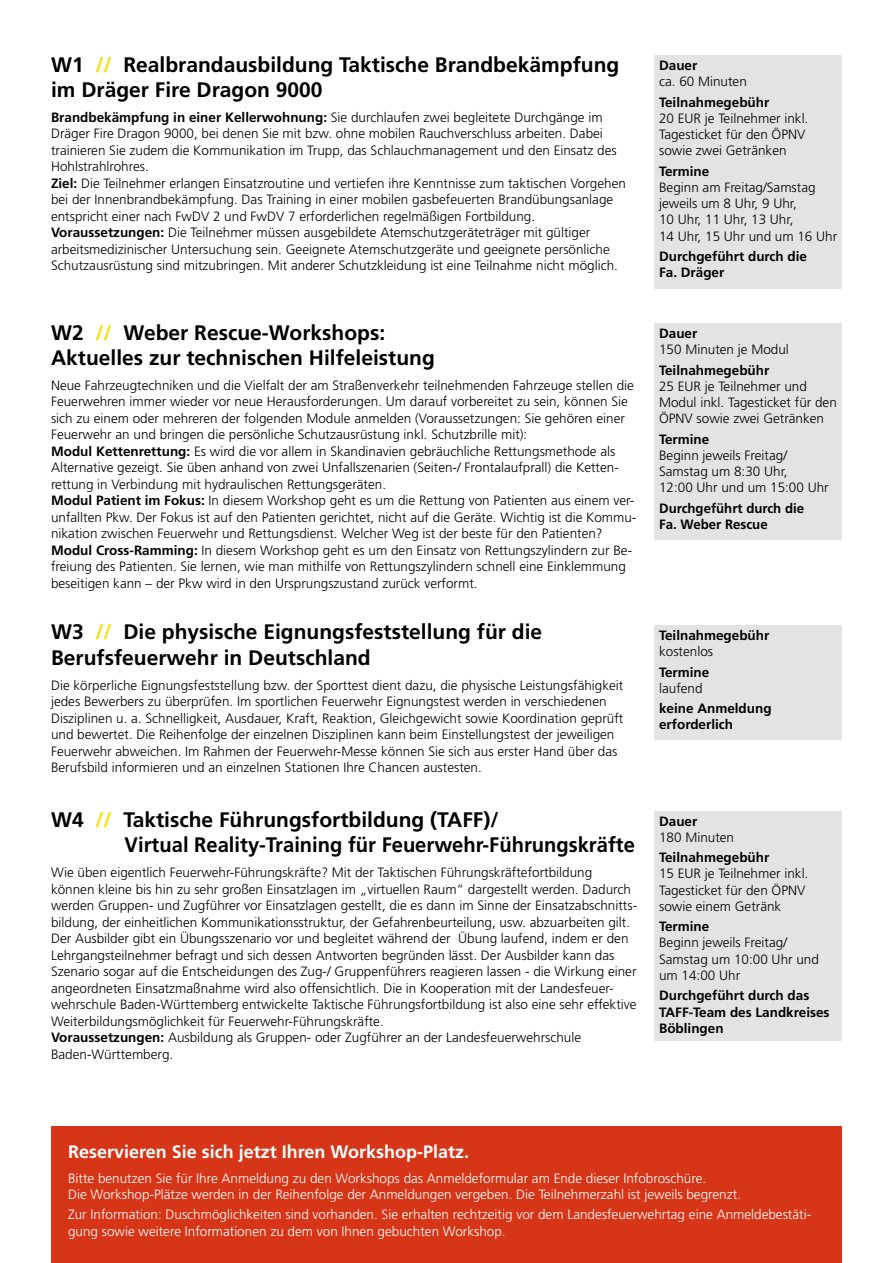
<style>
.page{position:relative;width:893px;height:1263px;background:#fff}
.page>*{position:absolute;margin:0;border:0;box-sizing:border-box;transform-origin:0 0}
.t1{font:700 21px/25.2px "Frutiger";color:#000}
.t2{font:700 18px "Frutiger";color:#fff}
.t3{font:300 13.5px/16.5px "Frutiger";color:#000}
.t4{font:300 13.5px/16.2px "Frutiger";color:#fff}
.t5{font:700 13.5px/16.2px "Frutiger";color:#000}
.s1{color:#f6df00}
.s2{font-weight:700}
</style>
<div class="page">
<div style="left:655px;top:55px;width:187px;height:234px;background:#e3e3e3"></div>
<div style="left:51px;top:1127px;width:791px;height:136px;background:#d63517"></div>
<div style="left:655px;top:323px;width:187px;height:217px;background:#e3e3e3"></div>
<div style="left:655px;top:625px;width:187px;height:115px;background:#e3e3e3"></div>
<div style="left:655px;top:811px;width:187px;height:229px;background:#e3e3e3"></div>
<h1 class="t1" style="left:51px;top:52px;width:570px">W1 <span class="s1">//</span> Realbrandausbildung Taktische Brandbekämpfung im Dräger Fire Dragon 9000</h1>
<p class="t3" style="left:51px;top:109px;width:576px"><span class="s2">Brandbekämpfung in einer Kellerwohnung:</span> Sie durchlaufen zwei begleitete Durchgänge im Dräger Fire Dragon 9000, bei denen Sie mit bzw. ohne mobilen Rauchverschluss arbeiten. Dabei trainieren Sie zudem die Kommunikation im Trupp, das Schlauchmanagement und den Einsatz des Hohlstrahlrohres.<br><span class="s2">Ziel:</span> Die Teilnehmer erlangen Einsatzroutine und vertiefen ihre Kenntnisse zum taktischen Vorgehen bei der Innenbrandbekämpfung. Das Training in einer mobilen gasbefeuerten Brandübungsanlage entspricht einer nach FwDV 2 und FwDV 7 erforderlichen regelmäßigen Fortbildung.<br><span class="s2">Voraussetzungen:</span> Die Teilnehmer müssen ausgebildete Atemschutzgeräteträger mit gültiger arbeitsmedizinischer Untersuchung sein. Geeignete Atemschutzgeräte und geeignete persönliche Schutzausrüstung sind mitzubringen. Mit anderer Schutzkleidung ist eine Teilnahme nicht möglich.</p>
<h1 class="t1" style="left:51px;top:319px;width:385px">W2 <span class="s1">//</span> Weber Rescue-Workshops:<br>Aktuelles zur technischen Hilfeleistung</h1>
<p class="t3" style="left:51px;top:377px;width:587px">Neue Fahrzeugtechniken und die Vielfalt der am Straßenverkehr teilnehmenden Fahrzeuge stellen die Feuerwehren immer wieder vor neue Herausforderungen. Um darauf vorbereitet zu sein, können Sie sich zu einem oder mehreren der folgenden Module anmelden (Voraussetzungen: Sie gehören einer Feuerwehr an und bringen die persönliche Schutzausrüstung inkl. Schutzbrille mit):<br><span class="s2">Modul Kettenrettung:</span> Es wird die vor allem in Skandinavien gebräuchliche Rettungsmethode als Alternative gezeigt. Sie üben anhand von zwei Unfallszenarien (Seiten-/ Frontalaufprall) die Ketten&shy;rettung in Verbindung mit hydraulischen Rettungsgeräten.<br><span class="s2">Modul Patient im Fokus:</span> In diesem Workshop geht es um die Rettung von Patienten aus einem ver&shy;unfallten Pkw. Der Fokus ist auf den Patienten gerichtet, nicht auf die Geräte. Wichtig ist die Kommu&shy;nikation zwischen Feuerwehr und Rettungsdienst. Welcher Weg ist der beste für den Patienten?<br><span class="s2">Modul Cross-Ramming:</span> In diesem Workshop geht es um den Einsatz von Rettungszylindern zur Be&shy;freiung des Patienten. Sie lernen, wie man mithilfe von Rettungszylindern schnell eine Einklemmung beseitigen kann – der Pkw wird in den Ursprungszustand zurück verformt.</p>
<h1 class="t1" style="left:51px;top:619px;width:493px">W3 <span class="s1">//</span> Die physische Eignungsfeststellung für die<br>Berufsfeuerwehr in Deutschland</h1>
<p class="t3" style="left:51px;top:677px;width:574px">Die körperliche Eignungsfeststellung bzw. der Sporttest dient dazu, die physische Leistungsfähigkeit jedes Bewerbers zu überprüfen. Im sportlichen Feuerwehr Eignungstest werden in verschiedenen Disziplinen u. a. Schnelligkeit, Ausdauer, Kraft, Reaktion, Gleichgewicht sowie Koordination geprüft und bewertet. Die Reihenfolge der einzelnen Disziplinen kann beim Einstellungstest der jeweiligen Feuerwehr abweichen. Im Rahmen der Feuerwehr-Messe können Sie sich aus erster Hand über das Berufsbild informieren und an einzelnen Stationen Ihre Chancen austesten.</p>
<h1 class="t1" style="left:125px;top:807px;width:512px;text-indent:-74px">W4 <span class="s1">//</span> Taktische Führungsfortbildung (TAFF)/<br>Virtual Reality-Training für Feuerwehr-Führungskräfte</h1>
<p class="t3" style="left:51px;top:864px;width:588px">Wie üben eigentlich Feuerwehr-Führungskräfte? Mit der Taktischen Führungskräftefortbildung können kleine bis hin zu sehr großen Einsatzlagen im „virtuellen Raum“ dargestellt werden. Dadurch werden Gruppen- und Zugführer vor Einsatzlagen gestellt, die es dann im Sinne der Einsatzabschnitts&shy;bildung, der einheitlichen Kommunikationsstruktur, der Gefahrenbeurteilung, usw. abzuarbeiten gilt.<br>Der Ausbilder gibt ein Übungsszenario vor und begleitet während der Übung laufend, indem er den Lehrgangsteilnehmer befragt und sich dessen Antworten begründen lässt. Der Ausbilder kann das Szenario sogar auf die Entscheidungen des Zug-/ Gruppenführers reagieren lassen - die Wirkung einer angeordneten Einsatzmaßnahme wird also offensichtlich. Die in Kooperation mit der Landesfeuer&shy;wehrschule Baden-Württemberg entwickelte Taktische Führungsfortbildung ist also eine sehr effektive Weiterbildungsmöglichkeit für Feuerwehr-Führungskräfte.<br><span class="s2">Voraussetzungen:</span> Ausbildung als Gruppen- oder Zugführer an der Landesfeuerwehrschule Baden-Württemberg.</p>
<p class="t5" style="left:659px;top:57px;width:40px">Dauer</p>
<p class="t3" style="left:659px;top:73px;width:89px">ca. 60 Minuten</p>
<p class="t5" style="left:659px;top:94px;width:112px">Teilnahmegebühr</p>
<p class="t3" style="left:659px;top:110px;width:151px">20 EUR je Teilnehmer inkl.<br>Tagesticket für den ÖPNV sowie zwei Getränken</p>
<p class="t5" style="left:659px;top:163px;width:52px">Termine</p>
<p class="t3" style="left:659px;top:179px;width:180px">Beginn am Freitag/Samstag jeweils um 8 Uhr, 9 Uhr,<br>10 Uhr, 11 Uhr, 13 Uhr,<br>14 Uhr, 15 Uhr und um 16 Uhr</p>
<p class="t5" style="left:659px;top:248px;width:150px">Durchgeführt durch die<br>Fa. Dräger</p>
<p class="t5" style="left:659px;top:325px;width:40px">Dauer</p>
<p class="t3" style="left:659px;top:341px;width:131px">150 Minuten je Modul</p>
<p class="t5" style="left:659px;top:362px;width:112px">Teilnahmegebühr</p>
<p class="t3" style="left:659px;top:378px;width:179px">25 EUR je Teilnehmer und<br>Modul inkl. Tagesticket für den<br>ÖPNV sowie zwei Getränken</p>
<p class="t5" style="left:659px;top:431px;width:52px">Termine</p>
<p class="t3" style="left:659px;top:447px;width:171px">Beginn jeweils Freitag/<br>Samstag um 8:30 Uhr,<br>12:00 Uhr und um 15:00 Uhr</p>
<p class="t5" style="left:659px;top:500px;width:147px">Durchgeführt durch die<br>Fa. Weber Rescue</p>
<p class="t5" style="left:659px;top:627px;width:112px">Teilnahmegebühr</p>
<p class="t3" style="left:659px;top:643px;width:56px">kostenlos</p>
<p class="t5" style="left:659px;top:664px;width:52px">Termine</p>
<p class="t3" style="left:659px;top:680px;width:45px">laufend</p>
<p class="t5" style="left:659px;top:700px;width:114px">keine Anmeldung erforderlich</p>
<p class="t5" style="left:659px;top:813px;width:40px">Dauer</p>
<p class="t3" style="left:659px;top:829px;width:77px">180 Minuten</p>
<p class="t5" style="left:659px;top:849px;width:112px">Teilnahmegebühr</p>
<p class="t3" style="left:659px;top:866px;width:151px">15 EUR je Teilnehmer inkl.<br>Tagesticket für den ÖPNV sowie einem Getränk</p>
<p class="t5" style="left:659px;top:918px;width:52px">Termine</p>
<p class="t3" style="left:659px;top:935px;width:161px">Beginn jeweils Freitag/<br>Samstag um 10:00 Uhr und um 14:00 Uhr</p>
<p class="t5" style="left:659px;top:987px;width:172px">Durchgeführt durch das<br>TAFF-Team des Landkreises<br>Böblingen</p>
<h2 class="t2" style="left:68px;top:1141px;width:403px">Reservieren Sie sich jetzt Ihren Workshop-Platz.</h2>
<p class="t4" style="left:68px;top:1170px;width:674px">Bitte benutzen Sie für Ihre Anmeldung zu den Workshops das Anmeldeformular am Ende dieser Infobroschüre.<br>Die Workshop-Plätze werden in der Reihenfolge der Anmeldungen vergeben. Die Teilnehmerzahl ist jeweils begrenzt.</p>
<p class="t4" style="left:68px;top:1206px;width:745px">Zur Information: Duschmöglichkeiten sind vorhanden. Sie erhalten rechtzeitig vor dem Landesfeuerwehrtag eine Anmeldebestäti&shy;gung sowie weitere Informationen zu dem von Ihnen gebuchten Workshop.</p>
</div>
